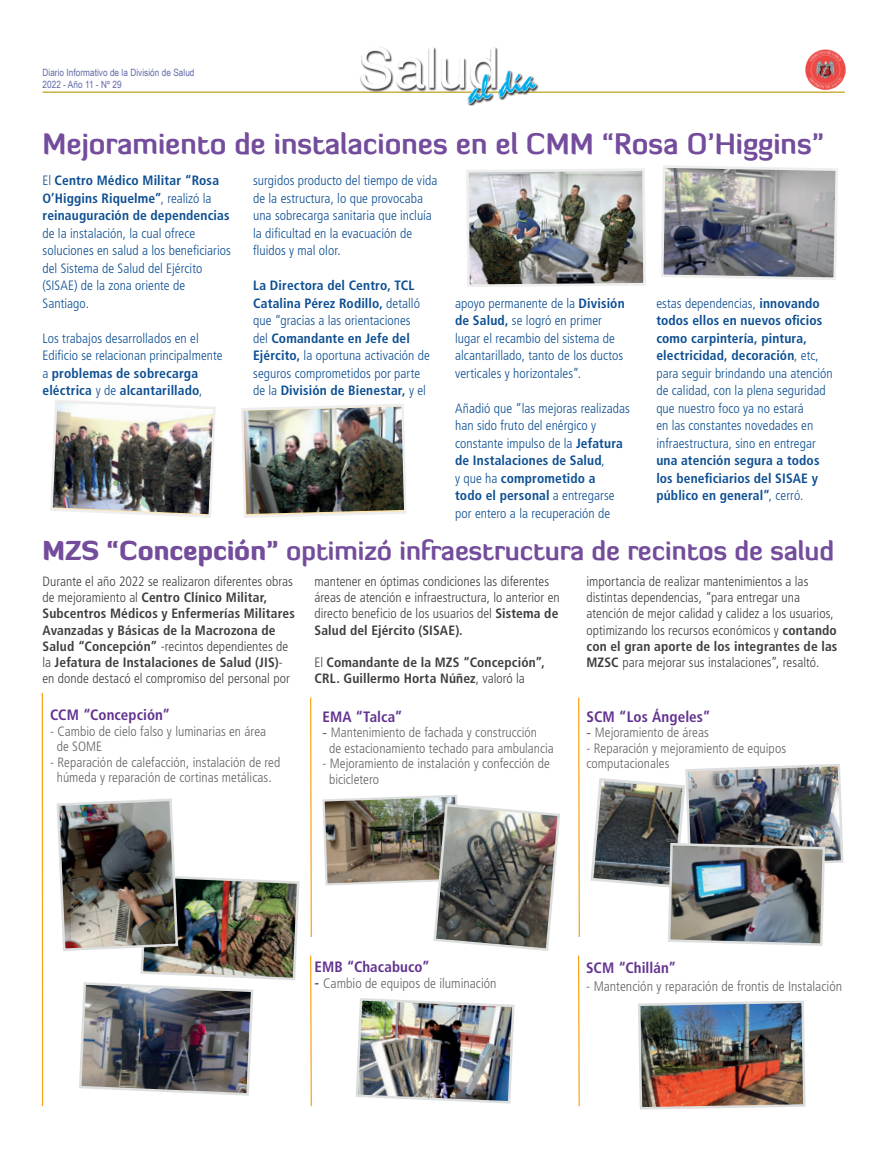
<style>
.page{position:relative;width:886px;height:1170px;background:#fff}
.page>*{position:absolute;margin:0;border:0;box-sizing:border-box;transform-origin:0 0}
.t1{font:700 28.75px "Diavlo";color:#744c9c}
.t2{font:700 26.25px "Diavlo";color:#744c9c}
.t3{font:700 condensed 15.12px "Frutiger LT Std";letter-spacing:.005em;color:#62328f}
.t4{font:700 condensed 15px "Frutiger LT Std";letter-spacing:.005em;color:#62328f}
.t5{font:300 condensed 13.75px "Frutiger LT Std";color:#636366}
.t6{font:300 condensed 13.5px/17.5px "Frutiger LT Std";color:#0d4f93}
.t7{font:300 condensed 13.5px/16.2px "Frutiger LT Std";color:#3e3e3f}
.t8{font:700 condensed 13.5px/16.2px "Frutiger LT Std";letter-spacing:.01em;color:#3e3e3f}
.t9{font:300 condensed 13.5px/15.5px "Frutiger LT Std";color:#636366}
.t10{font:700 condensed 13.5px/17.5px "Frutiger LT Std";letter-spacing:.01em;color:#0d4f93}
.t11{font:10px/12px "Arial Narrow";letter-spacing:.005em;color:#6168a7}
.s1{font-weight:300}
.s2{font-weight:700}
.s3{font-weight:900}
.s4{font-family:"Arial";font-weight:400;font-stretch:normal}
.s5{font-weight:700;font-size:15px}
</style>
<div class="page">
<hr style="left:43px;top:92px;width:802px;height:1px;background:#bea21b">
<img style="left:348px;top:46px;width:195px;height:60px">
<img style="left:356px;top:998px;width:159px;height:106px">
<img style="left:56px;top:798px;width:244px;height:298px">
<img style="left:466px;top:168px;width:180px;height:119px">
<img style="left:661px;top:165px;width:177px;height:115px">
<img style="left:50px;top:400px;width:166px;height:118px">
<img style="left:241px;top:404px;width:166px;height:114px">
<img style="left:638px;top:1000px;width:168px;height:110px">
<img style="left:590px;top:764px;width:254px;height:182px">
<hr style="left:42px;top:692px;width:1px;height:414px;background:#f9a51b">
<svg style="left:310px;top:697px;width:2px;height:240px"></svg>
<svg style="left:578px;top:697px;width:2px;height:240px"></svg>
<svg style="left:310px;top:955px;width:2px;height:152px"></svg>
<svg style="left:577px;top:955px;width:3px;height:152px"></svg>
<img style="left:322px;top:795px;width:238px;height:156px">
<img style="left:802px;top:49px;width:44px;height:44px">
<p class="t11" style="left:43px;top:66px;width:153px">Diario Informativo de la División de Salud<br>2022 - Año 11 - Nº 29</p>
<h1 class="t1" style="left:43px;top:125px;width:783px">Mejoramiento de instalaciones en el CMM “Rosa O’Higgins”</h1>
<p class="t10" style="left:43px;top:172px;width:189px"><span class="s1">El</span> Centro Médico Militar “Rosa<br>O’Higgins Riquelme”<span class="s1">, realizó la </span>reinauguración de dependencias</p>
<p class="t6" style="left:43px;top:224px;width:190px">de la instalación, la cual ofrece soluciones en salud a los beneficiarios del Sistema de Salud del Ejército (SISAE) de la zona oriente de<br>Santiago.</p>
<p class="t6" style="left:43px;top:329px;width:181px">Los trabajos desarrollados en el<br>Edificio se relacionan principalmente a <span class="s2">problemas de sobrecarga eléctrica</span> y de <span class="s2">alcantarillado</span>,</p>
<p class="t6" style="left:253px;top:172px;width:186px">surgidos producto del tiempo de vida de la estructura, lo que provocaba una sobrecarga sanitaria que incluía la dificultad en la evacuación de fluidos y mal olor.</p>
<p class="t6" style="left:253px;top:277px;width:178px"><span class="s2">La Directora del Centro, TCL<br>Catalina Pérez Rodillo,</span> detalló que “gracias a las orientaciones<br>del <span class="s2">Comandante en Jefe del<br>Ejército,</span> la oportuna activación de seguros comprometidos por parte de la <span class="s2">División de Bienestar,</span> y el</p>
<p class="t6" style="left:455px;top:294px;width:171px">apoyo permanente de la <span class="s2">División de Salud,</span> se logró en primer lugar el recambio del sistema de alcantarillado, tanto de los ductos verticales y horizontales”.</p>
<p class="t6" style="left:455px;top:399px;width:176px">Añadió que “las mejoras realizadas han sido fruto del enérgico y constante impulso de la <span class="s2">Jefatura de Instalaciones de Salud</span>,<br>y que ha <span class="s2">comprometido a<br>todo el personal</span> a entregarse por entero a la recuperación de</p>
<p class="t6" style="left:656px;top:294px;width:178px">estas dependencias, <span class="s2">innovando todos ellos en nuevos oficios como carpintería, pintura, electricidad, decoración</span>, etc, para seguir brindando una atención de calidad, con la plena seguridad que nuestro foco ya no estará<br>en las constantes novedades en infraestructura, sino en entregar</p>
<p class="t10" style="left:656px;top:452px;width:165px;text-align:justify">una atención segura a todos los beneficiarios del SISAE y público en general”<span class="s1">, cerró.</span></p>
<h2 class="t2" style="left:43px;top:534px;width:793px"><span class="s3">MZS “Concepción”</span> optimizó infraestructura de recintos de salud</h2>
<p class="t8" style="left:43px;top:573px;width:254px"><span class="s1">Durante el año 2022 se realizaron diferentes obras de mejoramiento al</span> Centro Clínico Militar, Subcentros Médicos y Enfermerías Militares Avanzadas y Básicas de la Macrozona de Salud “Concepción” <span class="s1">-recintos dependientes de la</span> Jefatura de Instalaciones de Salud (JIS)<span class="s1">- en donde destacó el compromiso del personal por</span></p>
<p class="t7" style="left:314px;top:573px;width:247px">mantener en óptimas condiciones las diferentes áreas de atención e infraestructura, lo anterior en directo beneficio de los usuarios del <span class="s2">Sistema de Salud del Ejército (SISAE).</span></p>
<p class="t7" style="left:586px;top:573px;width:252px">importancia de realizar mantenimientos a las distintas dependencias, “para entregar una atención de mejor calidad y calidez a los usuarios, optimizando los recursos económicos y <span class="s2">contando con el gran aporte de los integrantes de las MZSC</span> para mejorar sus instalaciones”, resaltó.</p>
<p class="t8" style="left:314px;top:654px;width:232px"><span class="s1">El</span> Comandante de la MZS “Concepción”,<br>CRL. Guillermo Horta Núñez<span class="s1">, valoró la</span></p>
<p class="t4" style="left:50px;top:706px;width:122px">CCM “Concepción”</p>
<p class="t9" style="left:57px;top:723px;width:211px;text-indent:-7px">- Cambio de cielo falso y luminarias en área de SOME</p>
<p class="t9" style="left:50px;top:754px;width:232px;text-align:center">- Reparación de calefacción, instalación de red húmeda y reparación de cortinas metálicas.</p>
<p class="t4" style="left:322px;top:707px;width:82px">EMA “Talca”</p>
<p class="t9" style="left:329px;top:725px;width:226px;text-indent:-7px"><span class="s4">-</span> Mantenimiento de fachada y construcción<br>de estacionamiento techado para ambulancia</p>
<p class="t9" style="left:329px;top:756px;width:222px;text-indent:-7px">- Mejoramiento de instalación y confección de bicicletero</p>
<p class="t3" style="left:586px;top:707px;width:126px">SCM “Los Ángeles”</p>
<p class="t9" style="left:586px;top:725px;width:124px"><span class="s4">-</span> Mejoramiento de áreas</p>
<p class="t9" style="left:586px;top:740px;width:201px">- Reparación y mejoramiento de equipos computacionales</p>
<p class="t4" style="left:314px;top:958px;width:117px">EMB “Chacabuco”</p>
<p class="t5" style="left:314px;top:975px;width:184px"><span class="s5">-</span> Cambio de equipos de iluminación</p>
<p class="t4" style="left:586px;top:958px;width:92px">SCM “Chillán”</p>
<p class="t5" style="left:586px;top:977px;width:257px">- Mantención y reparación de frontis de Instalación</p>
</div>
